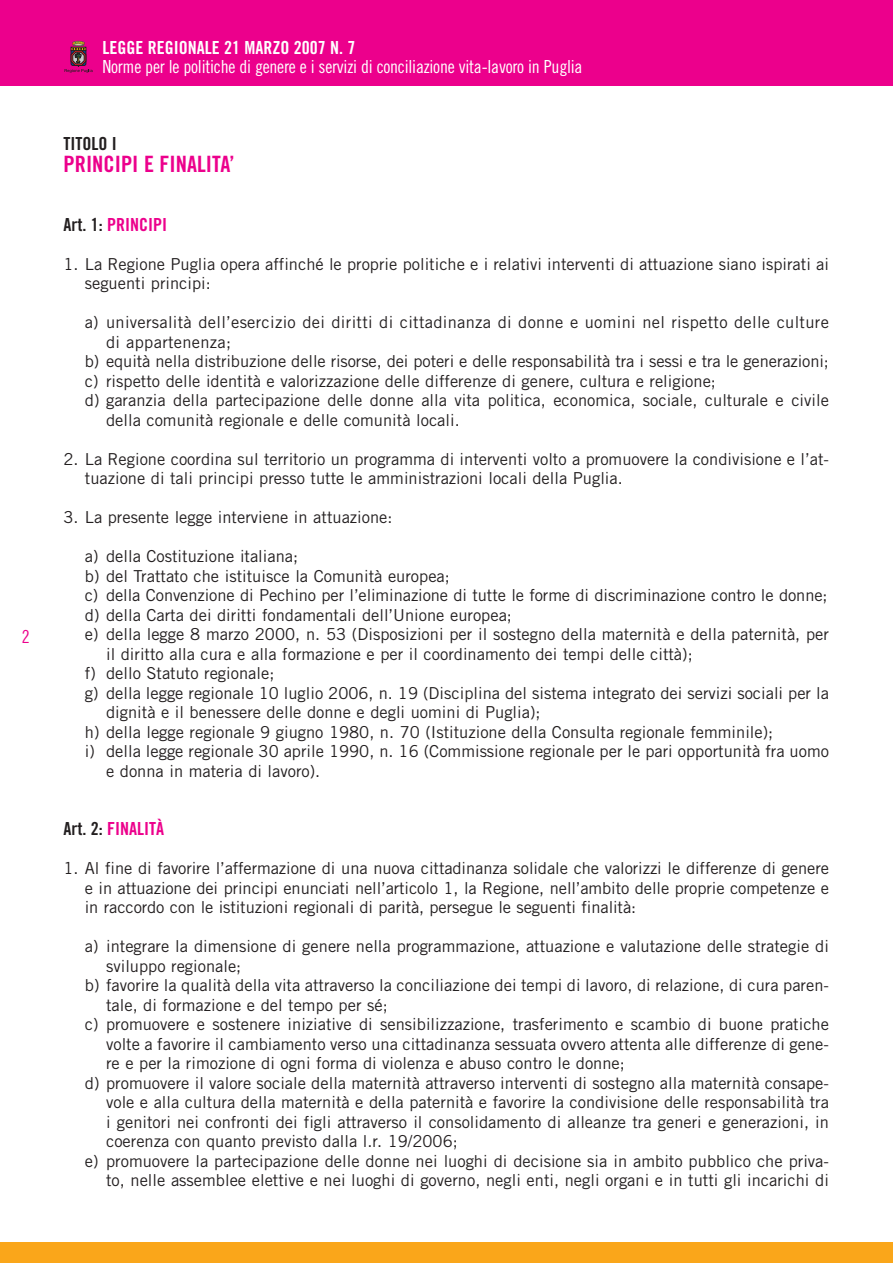
<style>
.page{position:relative;width:893px;height:1263px;background:#fff}
.page>*{position:absolute;margin:0;border:0;box-sizing:border-box;transform-origin:0 0}
.t1{font:22.5px "Trade Gothic Bold Cond Twenty";color:#ec008c}
.t2{font:18px "Trade Gothic Cond Eighteen";letter-spacing:-.015em;color:#fff}
.t3{font:18px "Trade Gothic Bold Cond Twenty";color:#ec008c}
.t4{font:18px "Trade Gothic Bold Cond Twenty";color:#fff}
.t5{font:18px "Trade Gothic Bold Cond Twenty";color:#231f20}
.t6{font:18px "Trade Gothic Cond Eighteen";color:#ec008c}
.t7{font:16.5px/19.5px "Trade Gothic";color:#231f20}
.t8{font:16.5px "Trade Gothic";letter-spacing:.02em;color:#231f20}
.s1{color:#231f20}
</style>
<div class="page">
<div style="left:0;top:0;width:893px;height:86px;background:#ec008c"></div>
<div style="left:0;top:1242px;width:893px;height:21px;background:#faa61a"></div>
<svg style="left:65px;top:41px;width:28px;height:32px"></svg>
<p class="t6" style="left:22px;top:630px;width:9px">2</p>
<p class="t4" style="left:102px;top:41px;width:255px">LEGGE REGIONALE 21 MARZO 2007 N. 7</p>
<p class="t2" style="left:102px;top:60px;width:482px">Norme per le politiche di genere e i servizi di conciliazione vita-lavoro in Puglia</p>
<p class="t5" style="left:64px;top:137px;width:55px">TITOLO I</p>
<h1 class="t1" style="left:64px;top:156px;width:172px">PRINCIPI E FINALITA’</h1>
<p class="t3" style="left:64px;top:218px;width:105px"><span class="s1">Art. 1:</span> PRINCIPI</p>
<p class="t7" style="left:85px;top:256px;width:746px;text-indent:-21px">1. La Regione Puglia opera affinché le proprie politiche e i relativi interventi di attuazione siano ispirati ai seguenti principi:</p>
<p class="t8" style="left:85px;top:316px;width:746px">a) universalità dell’esercizio dei diritti di cittadinanza di donne e uomini nel rispetto delle culture</p>
<p class="t8" style="left:106px;top:336px;width:127px">di appartenenza;</p>
<p class="t7" style="left:85px;top:353px;width:746px">b) equità nella distribuzione delle risorse, dei poteri e delle responsabilità tra i sessi e tra le generazioni;</p>
<p class="t7" style="left:85px;top:373px;width:633px">c) rispetto delle identità e valorizzazione delle differenze di genere, cultura e religione;</p>
<p class="t7" style="left:85px;top:392px;width:746px">d) garanzia della partecipazione delle donne alla vita politica, economica, sociale, culturale e civile</p>
<p class="t7" style="left:106px;top:412px;width:355px">della comunità regionale e delle comunità locali.</p>
<p class="t7" style="left:85px;top:451px;width:746px;text-indent:-21px">2. La Regione coordina sul territorio un programma di interventi volto a promuovere la condivisione e l’at&shy;tuazione di tali principi presso tutte le amministrazioni locali della Puglia.</p>
<p class="t7" style="left:64px;top:509px;width:330px">3. La presente legge interviene in attuazione:</p>
<p class="t7" style="left:85px;top:548px;width:215px">a) della Costituzione italiana;</p>
<p class="t7" style="left:85px;top:568px;width:367px">b) del Trattato che istituisce la Comunità europea;</p>
<p class="t7" style="left:85px;top:587px;width:744px">c) della Convenzione di Pechino per l’eliminazione di tutte le forme di discriminazione contro le donne;</p>
<p class="t7" style="left:85px;top:607px;width:429px">d) della Carta dei diritti fondamentali dell’Unione europea;</p>
<p class="t7" style="left:85px;top:626px;width:746px">e) della legge 8 marzo 2000, n. 53 (Disposizioni per il sostegno della maternità e della paternità, per</p>
<p class="t7" style="left:106px;top:646px;width:588px">il diritto alla cura e alla formazione e per il coordinamento dei tempi delle città);</p>
<p class="t7" style="left:85px;top:665px;width:191px">f) dello Statuto regionale;</p>
<p class="t7" style="left:85px;top:685px;width:746px">g) della legge regionale 10 luglio 2006, n. 19 (Disciplina del sistema integrato dei servizi sociali per la</p>
<p class="t7" style="left:106px;top:704px;width:436px">dignità e il benessere delle donne e degli uomini di Puglia);</p>
<p class="t7" style="left:85px;top:724px;width:690px">h) della legge regionale 9 giugno 1980, n. 70 (Istituzione della Consulta regionale femminile);</p>
<p class="t7" style="left:85px;top:743px;width:746px">i) della legge regionale 30 aprile 1990, n. 16 (Commissione regionale per le pari opportunità fra uomo</p>
<p class="t7" style="left:106px;top:763px;width:216px">e donna in materia di lavoro).</p>
<p class="t3" style="left:64px;top:822px;width:102px"><span class="s1">Art. 2:</span> FINALITÀ</p>
<p class="t7" style="left:85px;top:860px;width:746px;text-align:justify;text-indent:-21px">1. Al fine di favorire l’affermazione di una nuova cittadinanza solidale che valorizzi le differenze di genere e in attuazione dei principi enunciati nell’articolo 1, la Regione, nell’ambito delle proprie competenze e in raccordo con le istituzioni regionali di parità, persegue le seguenti finalità:</p>
<p class="t7" style="left:85px;top:938px;width:746px">a) integrare la dimensione di genere nella programmazione, attuazione e valutazione delle strategie di</p>
<p class="t7" style="left:106px;top:958px;width:137px">sviluppo regionale;</p>
<p class="t7" style="left:85px;top:977px;width:746px">b) favorire la qualità della vita attraverso la conciliazione dei tempi di lavoro, di relazione, di cura paren-</p>
<p class="t7" style="left:106px;top:997px;width:283px">tale, di formazione e del tempo per sé;</p>
<p class="t7" style="left:85px;top:1016px;width:746px">c) promuovere e sostenere iniziative di sensibilizzazione, trasferimento e scambio di buone pratiche</p>
<p class="t7" style="left:106px;top:1036px;width:724px">volte a favorire il cambiamento verso una cittadinanza sessuata ovvero attenta alle differenze di gene-</p>
<p class="t7" style="left:106px;top:1055px;width:520px">re e per la rimozione di ogni forma di violenza e abuso contro le donne;</p>
<p class="t7" style="left:85px;top:1075px;width:746px">d) promuovere il valore sociale della maternità attraverso interventi di sostegno alla maternità consape-</p>
<p class="t7" style="left:106px;top:1094px;width:724px">vole e alla cultura della maternità e della paternità e favorire la condivisione delle responsabilità tra</p>
<p class="t7" style="left:106px;top:1114px;width:724px">i genitori nei confronti dei figli attraverso il consolidamento di alleanze tra generi e generazioni, in</p>
<p class="t7" style="left:106px;top:1133px;width:353px">coerenza con quanto previsto dalla l.r. 19/2006;</p>
<p class="t7" style="left:85px;top:1153px;width:746px">e) promuovere la partecipazione delle donne nei luoghi di decisione sia in ambito pubblico che priva-</p>
<p class="t7" style="left:106px;top:1172px;width:724px">to, nelle assemblee elettive e nei luoghi di governo, negli enti, negli organi e in tutti gli incarichi di</p>
</div>
